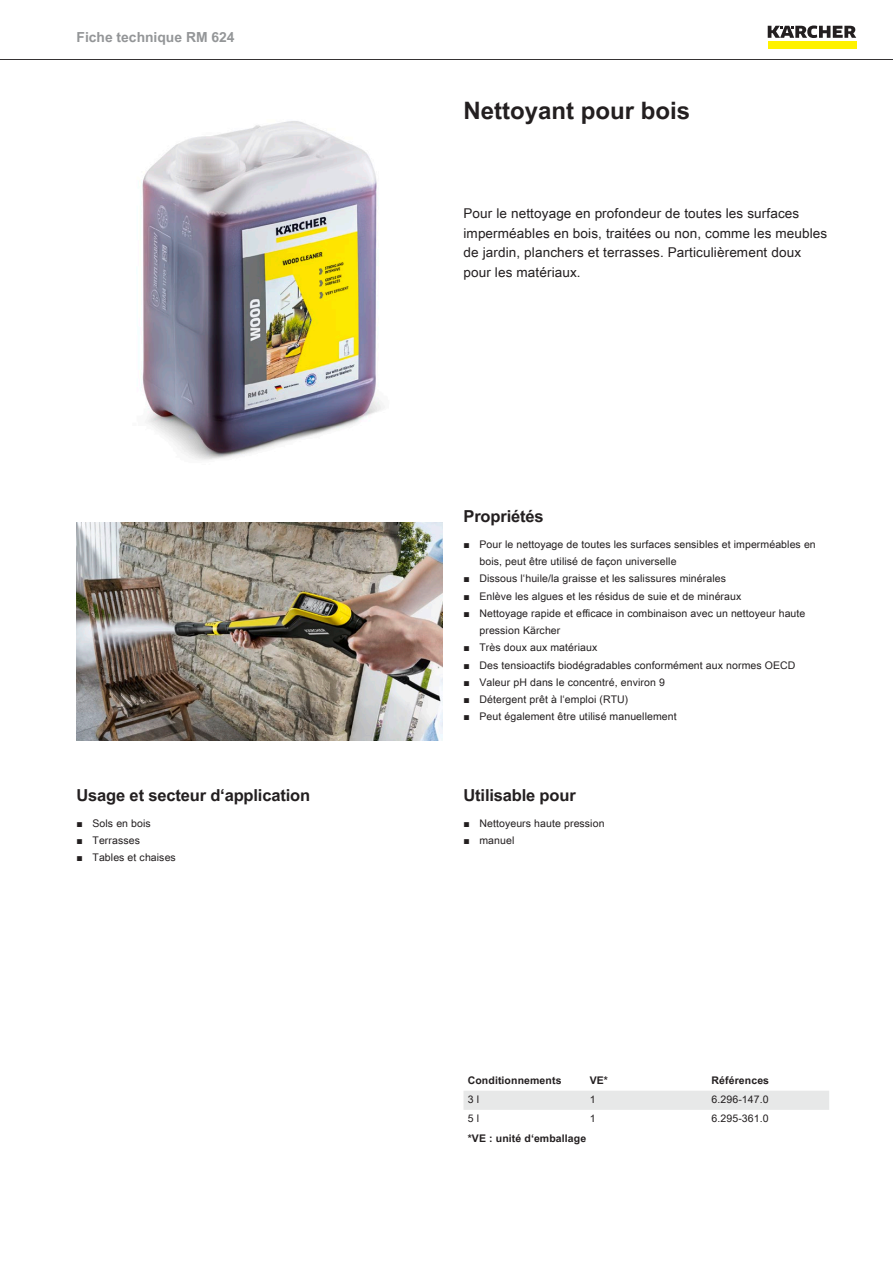
<style>
.page{position:relative;width:893px;height:1263px;background:#fff}
.page>*{position:absolute;margin:0;border:0;box-sizing:border-box;transform-origin:0 0}
.t1{font:700 24px "Arial Unicode MS";color:#231f20}
.t2{font:700 16.5px "Arial Unicode MS";letter-spacing:-.01em;color:#231f20}
.t3{font:700 13.8px "Arial Unicode MS";color:#949698}
.t4{font:13.5px/19.5px "Arial Unicode MS";letter-spacing:.01em;color:#231f20}
.t5{font:10.5px/17.2px "Arial Unicode MS";letter-spacing:.01em;color:#231f20}
.t6{font:700 10.5px "Arial Unicode MS";letter-spacing:.01em;color:#231f20}
.s1{font-family:"Arial"}
</style>
<div class="page">
<hr style="left:0;top:59px;width:893px;height:1px;background:#231f20">
<div style="left:768px;top:42px;width:88px;height:7px;background:#fff200"></div>
<svg style="left:768px;top:26px;width:88px;height:12px"></svg>
<img style="left:142px;top:121px;width:243px;height:339px">
<img style="left:77px;top:522px;width:365px;height:219px">
<div style="left:463px;top:1091px;width:366px;height:19px;background:#e7e8e8"></div>
<h3 class="t3" style="left:77px;top:27px;width:160px">Fiche technique RM 624</h3>
<h2 class="t2" style="left:77px;top:783px;width:235px">Usage et secteur d‘application</h2>
<p class="t5" style="left:77px;top:814px;width:76px"><span class="s1">■</span> Sols en bois</p>
<p class="t5" style="left:77px;top:831px;width:65px"><span class="s1">■</span> Terrasses</p>
<p class="t5" style="left:77px;top:848px;width:101px"><span class="s1">■</span> Tables et chaises</p>
<h1 class="t1" style="left:463px;top:93px;width:228px">Nettoyant pour bois</h1>
<p class="t4" style="left:463px;top:203px;width:365px">Pour le nettoyage en profondeur de toutes les surfaces imperméables en bois, traitées ou non, comme les meubles de jardin, planchers et terrasses. Particulièrement doux pour les matériaux.</p>
<h2 class="t2" style="left:463px;top:504px;width:82px">Propriétés</h2>
<p class="t5" style="left:479px;top:535px;width:338px;text-indent:-16px"><span class="s1">■</span> Pour le nettoyage de toutes les surfaces sensibles et imperméables en bois, peut être utilisé de façon universelle</p>
<p class="t5" style="left:463px;top:570px;width:264px"><span class="s1">■</span> Dissous l‘huile/la graisse et les salissures minérales</p>
<p class="t5" style="left:463px;top:587px;width:279px"><span class="s1">■</span> Enlève les algues et les résidus de suie et de minéraux</p>
<p class="t5" style="left:479px;top:604px;width:327px;text-indent:-16px"><span class="s1">■</span> Nettoyage rapide et efficace in combinaison avec un nettoyeur haute pression Kärcher</p>
<p class="t5" style="left:463px;top:639px;width:135px"><span class="s1">■</span> Très doux aux matériaux</p>
<p class="t5" style="left:463px;top:656px;width:334px"><span class="s1">■</span> Des tensioactifs biodégradables conformément aux normes OECD</p>
<p class="t5" style="left:463px;top:673px;width:203px"><span class="s1">■</span> Valeur pH dans le concentré, environ 9</p>
<p class="t5" style="left:463px;top:691px;width:166px"><span class="s1">■</span> Détergent prêt à l‘emploi (RTU)</p>
<p class="t5" style="left:463px;top:708px;width:215px"><span class="s1">■</span> Peut également être utilisé manuellement</p>
<h2 class="t2" style="left:463px;top:783px;width:114px">Utilisable pour</h2>
<p class="t5" style="left:463px;top:814px;width:143px"><span class="s1">■</span> Nettoyeurs haute pression</p>
<p class="t5" style="left:463px;top:831px;width:52px"><span class="s1">■</span> manuel</p>
<p class="t6" style="left:468px;top:1073px;width:95px">Conditionnements</p>
<p class="t6" style="left:590px;top:1073px;width:20px">VE*</p>
<p class="t6" style="left:712px;top:1073px;width:59px">Références</p>
<p class="t5" style="left:468px;top:1091px;width:13px">3 l</p>
<p class="t5" style="left:590px;top:1091px;width:7px">1</p>
<p class="t5" style="left:712px;top:1091px;width:59px">6.296-147.0</p>
<p class="t5" style="left:468px;top:1110px;width:13px">5 l</p>
<p class="t5" style="left:590px;top:1110px;width:7px">1</p>
<p class="t5" style="left:712px;top:1110px;width:59px">6.295-361.0</p>
<p class="t6" style="left:468px;top:1130px;width:120px">*VE : unité d‘emballage</p>
</div>
